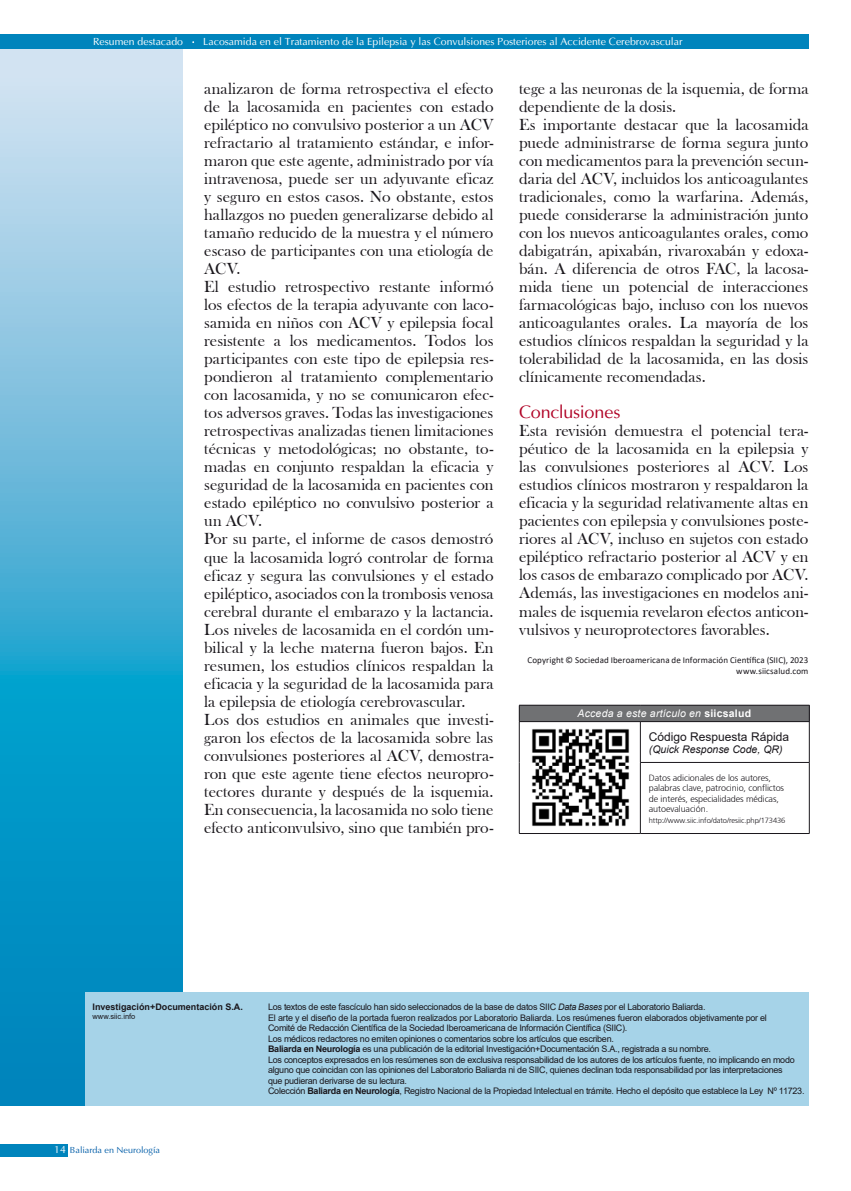
<style>
.page{position:relative;width:851px;height:1191px;background:#fff}
.page>*{position:absolute;margin:0;border:0;box-sizing:border-box;transform-origin:0 0}
.t1{font:18px "Ottawa Plain";letter-spacing:-.015em;color:#b00427}
.t2{font:16.5px/18px "Bask Old Face";color:#1a171c}
.t3{font:12px "Arial";color:#1a171c}
.t4{font:10.5px "Ottawa Plain";color:#fff}
.t5{font:italic 10.5px "Arial";letter-spacing:.02em;color:#fff}
.t6{font:italic 10.5px "Arial";color:#1a171c}
.t7{font:9px/10.5px "Arial";letter-spacing:-.03em;color:#1a171c}
.t8{font:300 9px/10.5px "Frutiger";letter-spacing:-.01em;color:#1a171c}
.t9{font:9px/10.8px "Calibri";letter-spacing:.01em;color:#1a171c;text-align:right}
.t10{font:700 9px "Arial";color:#1a171c}
.t11{font:9px "Ottawa Plain";color:#005da8}
.t12{font:300 7.5px "Frutiger";letter-spacing:-.01em;color:#1a171c}
.t13{font:7.5px "Arial";color:#1a171c}
.s1{font-weight:700;font-style:normal}
.s2{font-style:italic}
.s3{font-weight:700}
</style>
<div class="page">
<svg style="left:0;top:49px;width:183px;height:1057px;background:#53b2d6"></svg>
<div style="left:0;top:34px;width:808px;height:15px;background:#0084bc"></div>
<div style="left:0;top:1143px;width:68px;height:13px;background:#0084bc"></div>
<div style="left:519px;top:705px;width:290px;height:16px;background:#707173"></div>
<svg style="left:808px;top:706px;width:1px;height:15px"></svg>
<hr style="left:519px;top:833px;width:121px;height:1px;background:#1a171c">
<hr style="left:519px;top:705px;width:121px;height:1px;background:#1a171c">
<svg style="left:519px;top:705px;width:1px;height:16px"></svg>
<hr style="left:640px;top:705px;width:169px;height:1px;background:#1a171c">
<hr style="left:519px;top:721px;width:121px;height:1px;background:#1a171c">
<hr style="left:519px;top:722px;width:1px;height:40px;background:#1a171c">
<hr style="left:519px;top:762px;width:1px;height:71px;background:#1a171c">
<hr style="left:640px;top:762px;width:169px;height:1px;background:#1a171c">
<hr style="left:640px;top:721px;width:169px;height:1px;background:#1a171c">
<hr style="left:640px;top:722px;width:1px;height:40px;background:#1a171c">
<hr style="left:808px;top:722px;width:1px;height:40px;background:#1a171c">
<hr style="left:640px;top:762px;width:1px;height:71px;background:#1a171c">
<hr style="left:808px;top:762px;width:1px;height:71px;background:#1a171c">
<hr style="left:640px;top:833px;width:169px;height:1px;background:#1a171c">
<img style="left:532px;top:729px;width:98px;height:98px">
<div style="left:85px;top:992px;width:723px;height:114px;background:#a6d3e8"></div>
<p class="t4" style="left:93px;top:35px;width:91px">Resumen destacado</p>
<p class="t4" style="left:203px;top:35px;width:480px">Lacosamida en el Tratamiento de la Epilepsia y las Convulsiones Posteriores al Accidente Cerebrovascular</p>
<p class="t2" style="left:519px;top:80px;width:291px">tege a las neuronas de la isquemia, de forma dependiente de la dosis.<br>Es importante destacar que la lacosamida puede administrarse de forma segura junto con medicamentos para la prevención secun&shy;daria del ACV, incluidos los anticoagulantes tradicionales, como la warfarina. Además, puede considerarse la administración junto con los nuevos anticoagulantes orales, como dabigatrán, apixabán, rivaroxabán y edoxa&shy;bán. A diferencia de otros FAC, la lacosa&shy;mida tiene un potencial de interacciones farmacológicas bajo, incluso con los nuevos anticoagulantes orales. La mayoría de los estudios clínicos respaldan la seguridad y la tolerabilidad de la lacosamida, en las dosis clínicamente recomendadas.</p>
<p class="t1" style="left:519px;top:402px;width:103px">Conclusiones</p>
<p class="t2" style="left:519px;top:422px;width:291px;text-align:justify">Esta revisión demuestra el potencial tera&shy;péutico de la lacosamida en la epilepsia y las convulsiones posteriores al ACV. Los estudios clínicos mostraron y respaldaron la eficacia y la seguridad relativamente altas en pacientes con epilepsia y convulsiones poste&shy;riores al ACV, incluso en sujetos con estado epiléptico refractario posterior al ACV y en los casos de embarazo complicado por ACV.<br>Además, las investigaciones en modelos ani&shy;males de isquemia revelaron efectos anticon&shy;vulsivos y neuroprotectores favorables.</p>
<p class="t9" style="left:527px;top:654px;width:282px">Copyright © Sociedad Iberoamericana de Información Científica (SIIC), 2023 www.siicsalud.com</p>
<p class="t2" style="left:204px;top:80px;width:291px">analizaron de forma retrospectiva el efecto de la lacosamida en pacientes con estado epiléptico no convulsivo posterior a un ACV refractario al tratamiento estándar, e infor&shy;maron que este agente, administrado por vía intravenosa, puede ser un adyuvante eficaz y seguro en estos casos. No obstante, estos hallazgos no pueden generalizarse debido al tamaño reducido de la muestra y el número escaso de participantes con una etiología de ACV.<br>El estudio retrospectivo restante informó los efectos de la terapia adyuvante con laco&shy;samida en niños con ACV y epilepsia focal resistente a los medicamentos. Todos los participantes con este tipo de epilepsia res&shy;pondieron al tratamiento complementario con lacosamida, y no se comunicaron efec&shy;tos adversos graves. Todas las investigaciones retrospectivas analizadas tienen limitaciones técnicas y metodológicas; no obstante, to&shy;madas en conjunto respaldan la eficacia y seguridad de la lacosamida en pacientes con estado epiléptico no convulsivo posterior a un ACV.<br>Por su parte, el informe de casos demostró que la lacosamida logró controlar de forma eficaz y segura las convulsiones y el estado epiléptico, asociados con la trombosis venosa cerebral durante el embarazo y la lactancia.<br>Los niveles de lacosamida en el cordón um&shy;bilical y la leche materna fueron bajos. En resumen, los estudios clínicos respaldan la eficacia y la seguridad de la lacosamida para la epilepsia de etiología cerebrovascular.<br>Los dos estudios en animales que investi&shy;garon los efectos de la lacosamida sobre las convulsiones posteriores al ACV, demostra&shy;ron que este agente tiene efectos neuropro&shy;tectores durante y después de la isquemia.<br>En consecuencia, la lacosamida no solo tiene efecto anticonvulsivo, sino que también pro-</p>
<p class="t5" style="left:577px;top:706px;width:175px">Acceda a este artículo en <span class="s1">siicsalud</span></p>
<p class="t3" style="left:648px;top:728px;width:142px">Código Respuesta Rápida</p>
<p class="t6" style="left:648px;top:742px;width:135px">(Quick Response Code, QR)</p>
<p class="t8" style="left:648px;top:772px;width:137px">Datos adicionales de los autores, palabras clave, patrocinio, conflictos de interés, especialidades médicas, autoevaluación.</p>
<p class="t12" style="left:648px;top:815px;width:138px">http://www.siic.info/dato/resiic.php/173436</p>
<p class="t10" style="left:92px;top:1000px;width:152px">Investigación+Documentación S.A.</p>
<p class="t13" style="left:92px;top:1011px;width:44px">www.siic.info</p>
<p class="t7" style="left:268px;top:1001px;width:538px">Los textos de este fascículo han sido seleccionados de la base de datos SIIC <span class="s2">Data Bases</span> por el Laboratorio Baliarda.<br>El arte y el diseño de la portada fueron realizados por Laboratorio Baliarda. Los resúmenes fueron elaborados objetivamente por el<br>Comité de Redacción Científica de la Sociedad Iberoamericana de Información Científica (SIIC).<br>Los médicos redactores no emiten opiniones o comentarios sobre los artículos que escriben.<br><span class="s3">Baliarda en Neurología</span> es una publicación de la editorial Investigación+Documentación S.A., registrada a su nombre.<br>Los conceptos expresados en los resúmenes son de exclusiva responsabilidad de los autores de los artículos fuente, no implicando en modo alguno que coincidan con las opiniones del Laboratorio Baliarda ni de SIIC, quienes declinan toda responsabilidad por las interpretaciones<br>que pudieran derivarse de su lectura.<br>Colección <span class="s3">Baliarda en Neurología</span>, Registro Nacional de la Propiedad Intelectual en trámite. Hecho el depósito que establece la Ley Nº 11723.</p>
<p class="t4" style="left:54px;top:1143px;width:13px">14</p>
<p class="t11" style="left:70px;top:1145px;width:91px">Baliarda en Neurología</p>
</div>
